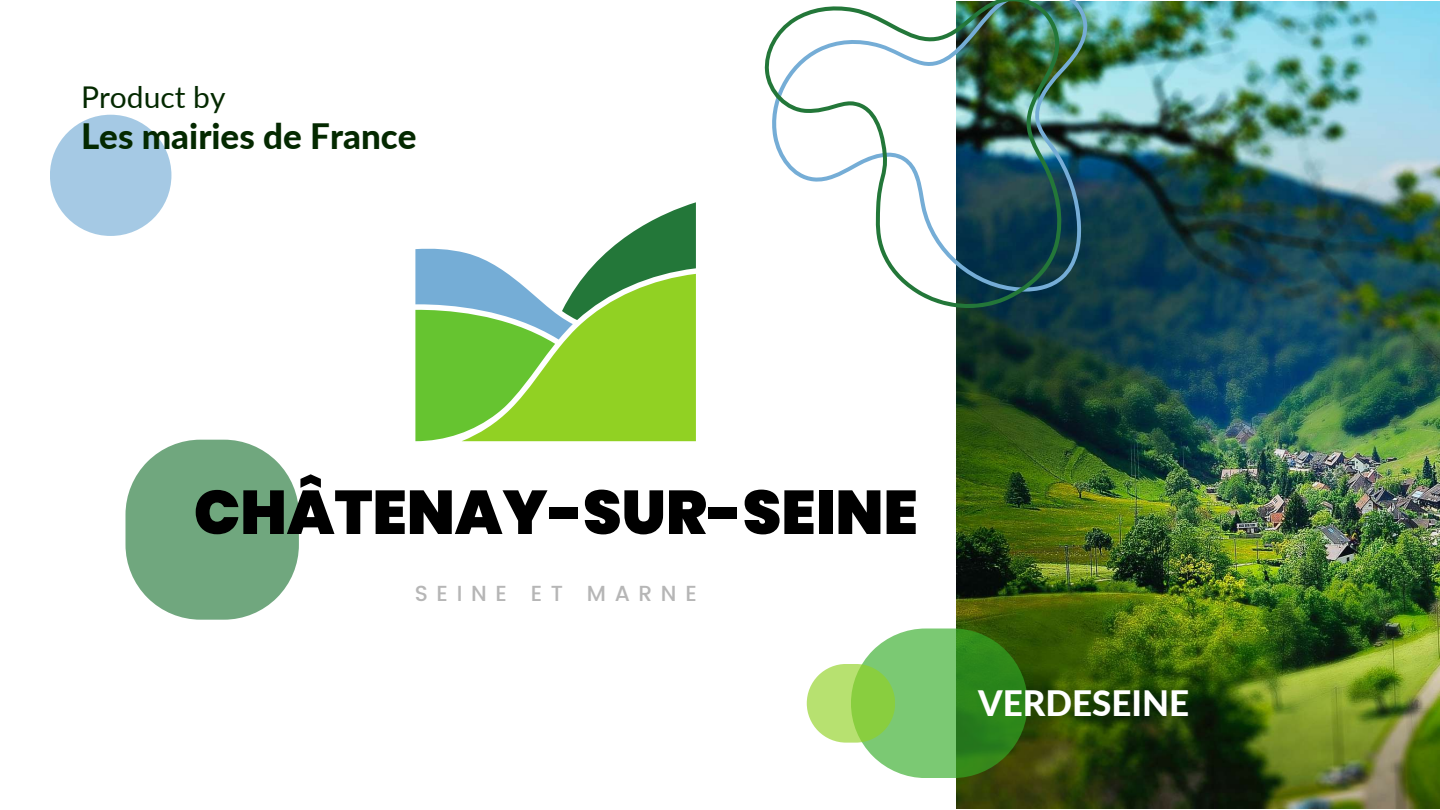
<style>
.page{position:relative;width:1440px;height:810px;background:#fff}
.page>*{position:absolute;margin:0;border:0;box-sizing:border-box;transform-origin:0 0}
.t1{font:900 61.7px "Poppins";color:#000}
.t2{font:800 35px "Lato";color:#042900}
.t3{font:800 35px "Lato";color:#fff}
.t4{font:30px "Lato";color:#042900}
.t5{font:500 21.8px "Poppins";letter-spacing:.395em;color:#b6b6b6}
</style>
<div class="page">
<img style="left:956px;top:2px;width:484px;height:806px">
<div style="left:50px;top:115px;width:121px;height:121px;background:#a5c9e4;border-radius:61px"></div>
<svg style="left:125px;top:440px;width:174px;height:180px"></svg>
<img style="left:1065px;top:0;width:24px;height:292px">
<img style="left:764px;top:0;width:301px;height:309px">
<svg style="left:415px;top:202px;width:281px;height:239px"></svg>
<svg style="left:807px;top:628px;width:221px;height:150px"></svg>
<p class="t4" style="left:81px;top:78px;width:146px">Product by</p>
<p class="t2" style="left:81px;top:114px;width:337px">Les mairies de France</p>
<h1 class="t1" style="left:194px;top:469px;width:725px">CHÂTENAY-SUR-SEINE</h1>
<p class="t5" style="left:415px;top:581px;width:283px">SEINE ET MARNE</p>
<p class="t3" style="left:978px;top:682px;width:213px">VERDESEINE</p>
</div>
